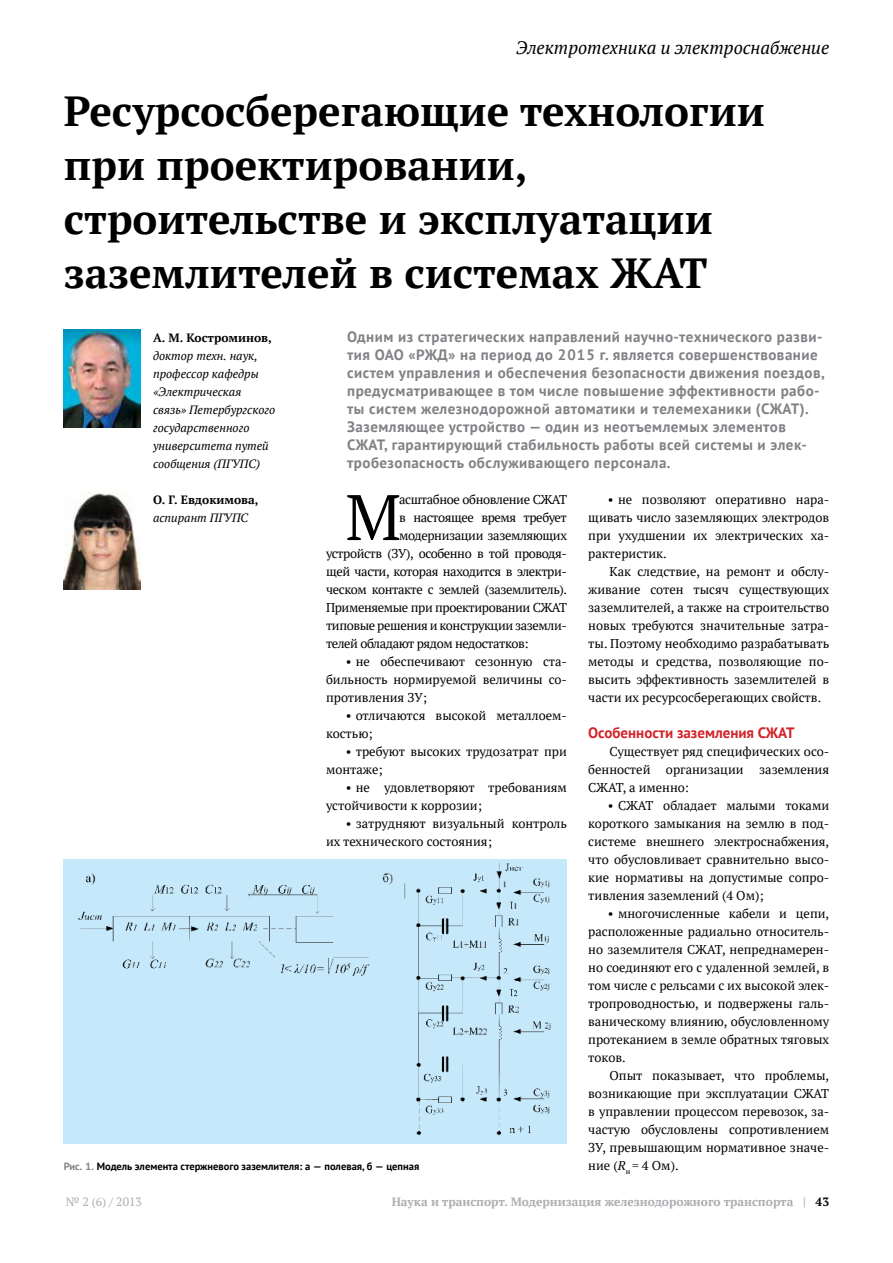
<style>
.page{position:relative;width:893px;height:1263px;background:#fff}
.page>*{position:absolute;margin:0;border:0;box-sizing:border-box;transform-origin:0 0}
.t1{font:64.2px "PT Serif";color:#000}
.t2{font:700 42px/54px "PT Serif";color:#000}
.t3{font:italic 18px "PT Serif";color:#000}
.t4{font:700 15px/18px "PT Sans";letter-spacing:.03em;color:#808285}
.t5{font:700 15px "PT Sans";color:#d2232a}
.t6{font:12.75px/18px "PT Serif";color:#000;text-align:justify}
.t7{font:12.75px "PT Serif";letter-spacing:-.03em;color:#000}
.t8{font:italic 12px/18px "PT Serif";color:#000}
.t9{font:700 12px "PT Serif";color:#abadb0}
.t10{font:700 12px "PT Serif";color:#000}
.t11{font:12px "PT Serif";color:#abadb0}
.t12{font:700 10.5px "PT Sans";color:#000}
.s1{font-style:italic}
.s2{color:#808285}
.s3{color:#000}
</style>
<div class="page">
<img style="left:64px;top:329px;width:76px;height:98px">
<div style="left:64px;top:859px;width:503px;height:284px;background:#c4e9fb"></div>
<img style="left:78px;top:863px;width:473px;height:273px">
<img style="left:64px;top:492px;width:76px;height:98px">
<h3 class="t3" style="left:516px;top:36px;width:315px">Электротехника и электроснабжение</h3>
<h2 class="t2" style="left:64px;top:83px;width:703px">Ресурсосберегающие технологии при проектировании, строительстве и эксплуатации заземлителей в системах ЖАТ</h2>
<p class="t4" style="left:347px;top:327px;width:479px">Одним из стратегических направлений научно-технического разви&shy;тия ОАО «РЖД» на период до 2015 г. является совершенствование систем управления и обеспечения безопасности движения поездов, предусматривающее в том числе повышение эффективности рабо&shy;ты систем железнодорожной автоматики и телемеханики (СЖАТ).<br>Заземляющее устройство — один из неотъемлемых элементов СЖАТ, гарантирующий стабильность работы всей системы и элек&shy;тробезопасность обслуживающего персонала.</p>
<p class="t10" style="left:153px;top:330px;width:120px">А. М. Костроминов,</p>
<p class="t8" style="left:153px;top:347px;width:124px">доктор техн. наук, профессор кафедры «Электрическая связь» Петербургского государственного университета путей сообщения (ПГУПС)</p>
<p class="t10" style="left:153px;top:492px;width:107px">О. Г. Евдокимова,</p>
<p class="t8" style="left:153px;top:509px;width:97px">аспирант ПГУПС</p>
<h1 class="t1" style="left:345px;top:476px;width:57px">М</h1>
<p class="t7" style="left:399px;top:491px;width:169px">асштабное обновление СЖАТ</p>
<p class="t6" style="left:588px;top:490px;width:242px;text-indent:20px">• не позволяют оперативно нара&shy;щивать число заземляющих электродов при ухудшении их электрических ха&shy;рактеристик.</p>
<p class="t6" style="left:588px;top:562px;width:242px;text-indent:21px">Как следствие, на ремонт и обслу&shy;живание сотен тысяч существующих заземлителей, а также на строительство новых требуются значительные затра&shy;ты. Поэтому необходимо разрабатывать методы и средства, позволяющие по&shy;высить эффективность заземлителей в части их ресурсосберегающих свойств.</p>
<p class="t5" style="left:588px;top:723px;width:208px">Особенности заземления СЖАТ</p>
<p class="t6" style="left:588px;top:742px;width:242px;text-indent:21px">Существует ряд специфических осо&shy;бенностей организации заземления СЖАТ, а именно:</p>
<p class="t6" style="left:588px;top:796px;width:242px;text-indent:20px">• СЖАТ обладает малыми токами короткого замыкания на землю в под&shy;системе внешнего электроснабжения, что обусловливает сравнительно высо&shy;кие нормативы на допустимые сопро&shy;тивления заземлений (4 Ом);</p>
<p class="t6" style="left:588px;top:904px;width:242px;text-indent:20px">• многочисленные кабели и цепи, расположенные радиально относитель&shy;но заземлителя СЖАТ, непреднамерен&shy;но соединяют его с удаленной землей, в том числе с рельсами с их высокой элек&shy;тропроводностью, и подвержены галь&shy;ваническому влиянию, обусловленному протеканием в земле обратных тяговых токов.</p>
<p class="t6" style="left:588px;top:1066px;width:242px;text-indent:21px">Опыт показывает, что проблемы, возникающие при эксплуатации СЖАТ в управлении процессом перевозок, за&shy;частую обусловлены сопротивлением ЗУ, превышающим нормативное значе&shy;ние (<span class="s1">R</span><sub>н</sub> = 4 Ом).</p>
<p class="t7" style="left:399px;top:509px;width:169px">в настоящее время требует</p>
<p class="t7" style="left:399px;top:527px;width:169px">модернизации заземляющих</p>
<p class="t7" style="left:326px;top:545px;width:242px">устройств (ЗУ), особенно в той проводя-</p>
<p class="t7" style="left:326px;top:563px;width:242px">щей части, которая находится в электри-</p>
<p class="t7" style="left:326px;top:581px;width:242px">ческом контакте с землей (заземлитель).</p>
<p class="t7" style="left:326px;top:599px;width:242px">Применяемые при проектировании СЖАТ</p>
<p class="t7" style="left:326px;top:617px;width:242px">типовые решения и конструкции заземли-</p>
<p class="t7" style="left:326px;top:635px;width:204px">телей обладают рядом недостатков:</p>
<p class="t6" style="left:326px;top:652px;width:242px;text-indent:20px">• не обеспечивают сезонную ста&shy;бильность нормируемой величины со&shy;противления ЗУ;</p>
<p class="t6" style="left:326px;top:706px;width:242px;text-indent:20px">• отличаются высокой металлоем&shy;костью;</p>
<p class="t6" style="left:326px;top:742px;width:242px;text-indent:20px">• требуют высоких трудозатрат при монтаже;</p>
<p class="t6" style="left:326px;top:778px;width:242px;text-indent:20px">• не удовлетворяют требованиям устойчивости к коррозии;</p>
<p class="t6" style="left:326px;top:814px;width:242px;text-indent:20px">• затрудняют визуальный контроль их технического состояния;</p>
<p class="t12" style="left:64px;top:1159px;width:357px"><span class="s2">Рис. 1.</span> Модель элемента стержневого заземлителя: а — полевая, б — цепная</p>
<p class="t11" style="left:66px;top:1194px;width:77px">№ 2 (6) / 2013</p>
<p class="t9" style="left:392px;top:1194px;width:439px">Наука и транспорт. Модернизация железнодорожного транспорта | <span class="s3">43</span></p>
</div>
